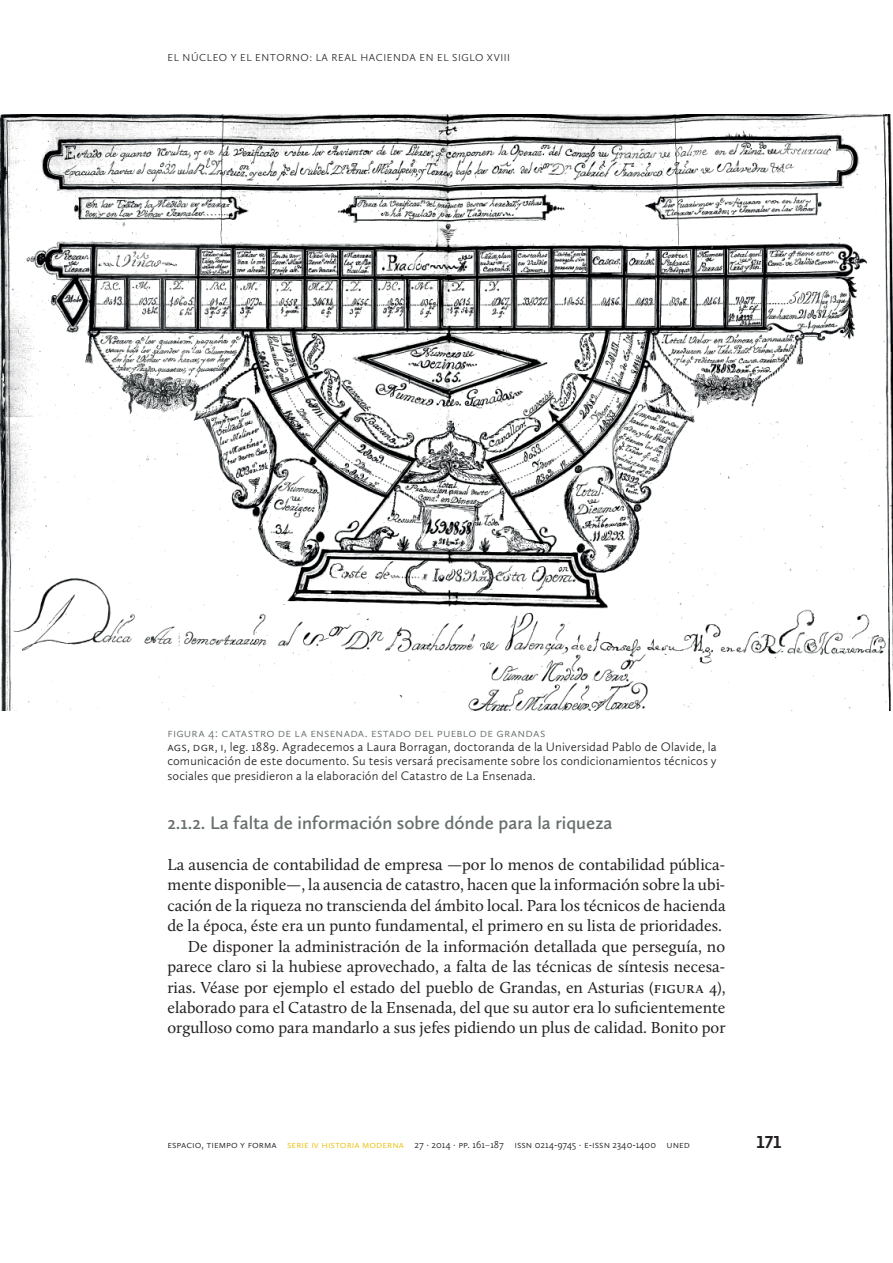
<style>
.page{position:relative;width:893px;height:1263px;background:#fff}
.page>*{position:absolute;margin:0;border:0;box-sizing:border-box;transform-origin:0 0}
.t1{font:600 18.75px "Calluna Sans";color:#67706e}
.t2{font:700 18px "Calluna Sans";color:#231f20}
.t3{font:16.5px/20.4px "Calluna";color:#231f20;text-align:right}
.t4{font:300 12.75px/14.2px "Calluna Sans";letter-spacing:.01em;color:#231f20;text-align:justify}
.t5{font:300 12.75px "Calluna Sans";letter-spacing:.015em;color:#67706e}
.t6{font:300 10.5px "Calluna Sans";color:#231f20}
.t7{font:300 10.5px "Calluna Sans";color:#e8be06}
.s1{color:#e8be06}
.s2{font-weight:400;color:#67706e}
</style>
<div class="page">
<img style="left:0;top:115px;width:893px;height:596px">
<p class="t6" style="left:167px;top:52px;width:40px">El núcleo</p>
<p class="t6" style="left:231px;top:52px;width:33px">y el entorno</p>
<p class="t6" style="left:309px;top:52px;width:36px">: la Real</p>
<p class="t6" style="left:360px;top:52px;width:17px">Hacienda</p>
<p class="t6" style="left:420px;top:52px;width:40px">enelsiglo</p>
<p class="t6" style="left:487px;top:52px;width:25px">XVIII</p>
<p class="t5" style="left:167px;top:725px;width:13px">Figura</p>
<p class="t5" style="left:208px;top:725px;width:29px">4: Catastro</p>
<p class="t5" style="left:278px;top:725px;width:262px">de La Ensenada. Estado del pueblo de Grandas</p>
<p class="t4" style="left:167px;top:739px;width:551px">AGS, DGR, I, leg. 1889. Agradecemos a Laura Borragan, doctoranda de la Universidad Pablo de Olavide, la comunicación de este documento. Su tesis versará precisamente sobre los condicionamientos técnicos y sociales que presidieron a la elaboración del Catastro de La Ensenada.</p>
<p class="t1" style="left:167px;top:811px;width:447px">2.1.2. La falta de información sobre dónde para la riqueza</p>
<p class="t3" style="left:167px;top:854px;width:560px">La ausencia de contabilidad de empresa —por lo menos de contabilidad pública&shy;mente disponible—, la ausencia de catastro, hacen que la información sobre la ubi&shy;cación de la riqueza no transcienda del ámbito local. Para los técnicos de hacienda de la época, éste era un punto fundamental, el primero en su lista de prioridades.<br>De disponer la administración de la información detallada que perseguía, no parece claro si la hubiese aprovechado, a falta de las técnicas de síntesis necesa&shy;rias. Véase por ejemplo el estado del pueblo de Grandas, en Asturias (figura 4), elaborado para el Catastro de la Ensenada, del que su autor era lo suficientemente orgulloso como para mandarlo a sus jefes pidiendo un plus de calidad. Bonito por</p>
<p class="t6" style="left:167px;top:1138px;width:130px">ESPACIO, TIEMPO Y FORMA <span class="s1">Serie</span></p>
<p class="t7" style="left:311px;top:1138px;width:23px">IV historia</p>
<p class="t6" style="left:362px;top:1138px;width:328px"><span class="s1">Moderna</span> 27 · 2014 · pp. 161<span class="s2">–</span>187 ISSN 0214-9745 · e-iss n 2340-1400 UN ED</p>
<p class="t2" style="left:757px;top:1131px;width:26px">171</p>
</div>
